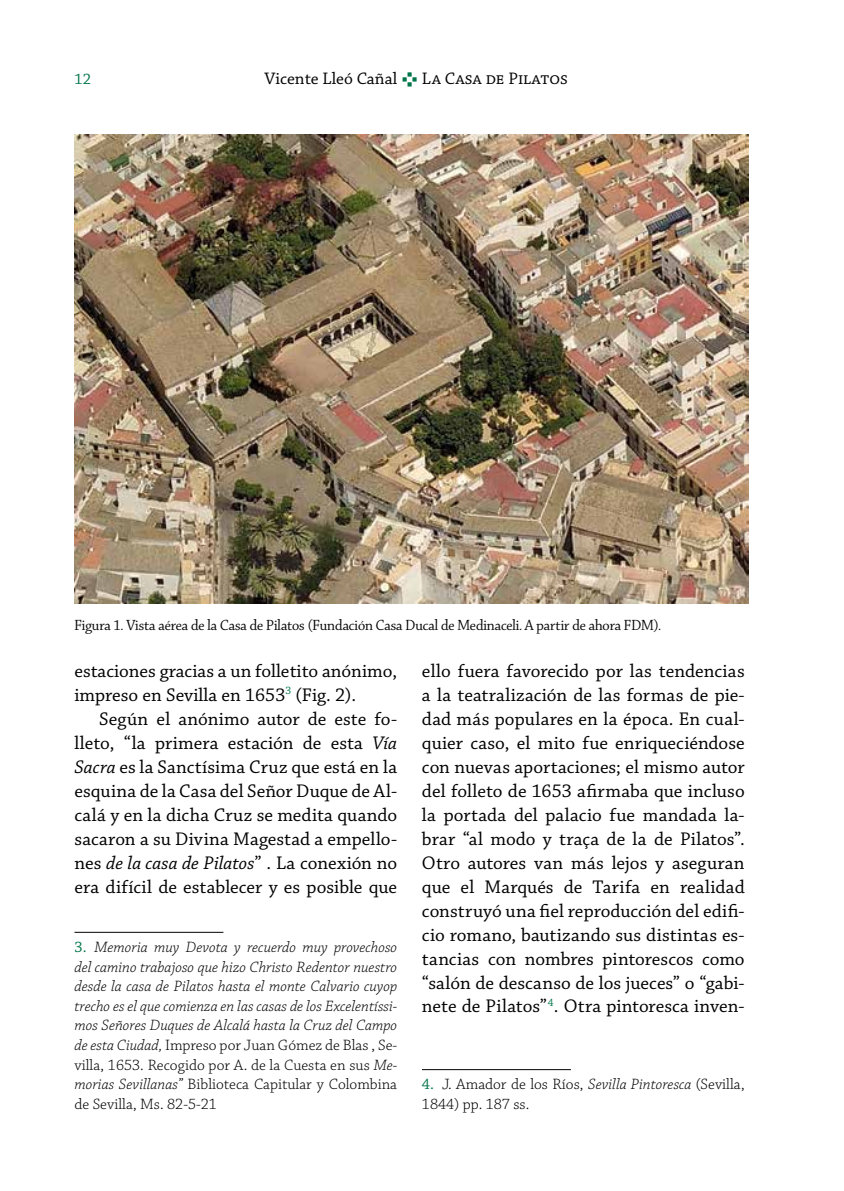
<style>
.page{position:relative;width:844px;height:1191px;background:#fff}
.page>*{position:absolute;margin:0;border:0;box-sizing:border-box;transform-origin:0 0}
.t1{font:19.25px/24px "Chaparral Pro";letter-spacing:.01em;color:#000;text-align:justify}
.t2{font:17.5px "Chaparral Pro";color:#000}
.t3{font:italic 300 15.75px/19.6px "Chaparral Pro";color:#000;text-align:justify}
.t4{font:15.75px "Chaparral Pro Disp";color:#000}
.t5{font:300 15.75px/19.6px "Chaparral Pro";color:#000}
.t6{font:15.75px "Chaparral Pro";color:#007549}
.s1{font-style:italic}
.s2{font-weight:400;font-style:normal;color:#007549}
.s3{font-style:normal}
.s4{font-weight:400;color:#007549}
</style>
<div class="page">
<svg style="left:402px;top:72px;width:14px;height:15px"></svg>
<hr style="left:74px;top:932px;width:149px;height:1px;background:#000">
<hr style="left:422px;top:1069px;width:148px;height:1px;background:#000">
<img style="left:74px;top:135px;width:674px;height:468px">
<p class="t6" style="left:74px;top:70px;width:18px">12</p>
<p class="t2" style="left:264px;top:69px;width:134px">Vicente Lleó Cañal</p>
<p class="t2" style="left:422px;top:69px;width:147px">La Casa de Pilatos</p>
<p class="t4" style="left:74px;top:617px;width:588px">Figura 1. Vista aérea de la Casa de Pilatos (Fundación Casa Ducal de Medinaceli. A partir de ahora FDM).</p>
<p class="t1" style="left:74px;top:659px;width:324px">estaciones gracias a un folletito anónimo, impreso en Sevilla en 1653<sup>3</sup> (Fig. 2).</p>
<p class="t1" style="left:74px;top:707px;width:324px;text-indent:25px">Según el anónimo autor de este fo&shy;lleto, “la primera estación de esta <span class="s1">Vía Sacra</span> es la Sanctísima Cruz que está en la esquina de la Casa del Señor Duque de Al&shy;calá y en la dicha Cruz se medita quando sacaron a su Divina Magestad a empello&shy;nes <span class="s1">de la casa de Pilatos</span>” . La conexión no era difícil de establecer y es posible que</p>
<p class="t3" style="left:74px;top:938px;width:324px"><span class="s2">3.</span> Memoria muy Devota y recuerdo muy provechoso del camino trabajoso que hizo Christo Redentor nuestro desde la casa de Pilatos hasta el monte Calvario cuyop trecho es el que comienza en las casas de los Excelentíssi&shy;mos Señores Duques de Alcalá hasta la Cruz del Campo de esta Ciudad, <span class="s3">Impreso por Juan Gómez de Blas , Se&shy;villa, 1653. Recogido por A. de la Cuesta en sus</span> Me&shy;morias Sevillanas” <span class="s3">Biblioteca Capitular y Colombina de Sevilla, Ms. 82-5-21</span></p>
<p class="t1" style="left:422px;top:659px;width:324px">ello fuera favorecido por las tendencias a la teatralización de las formas de pie&shy;dad más populares en la época. En cual&shy;quier caso, el mito fue enriqueciéndose con nuevas aportaciones; el mismo autor del folleto de 1653 afirmaba que incluso la portada del palacio fue mandada la&shy;brar “al modo y traça de la de Pilatos”.<br>Otro autores van más lejos y aseguran que el Marqués de Tarifa en realidad construyó una fiel reproducción del edifi&shy;cio romano, bautizando sus distintas es&shy;tancias con nombres pintorescos como “salón de descanso de los jueces” o “gabi&shy;nete de Pilatos”<sup>4</sup>. Otra pintoresca inven-</p>
<p class="t5" style="left:422px;top:1075px;width:324px"><span class="s4">4.</span> J. Amador de los Ríos, <span class="s1">Sevilla Pintoresca</span> (Sevilla,<br>1844) pp. 187 ss.</p>
</div>
